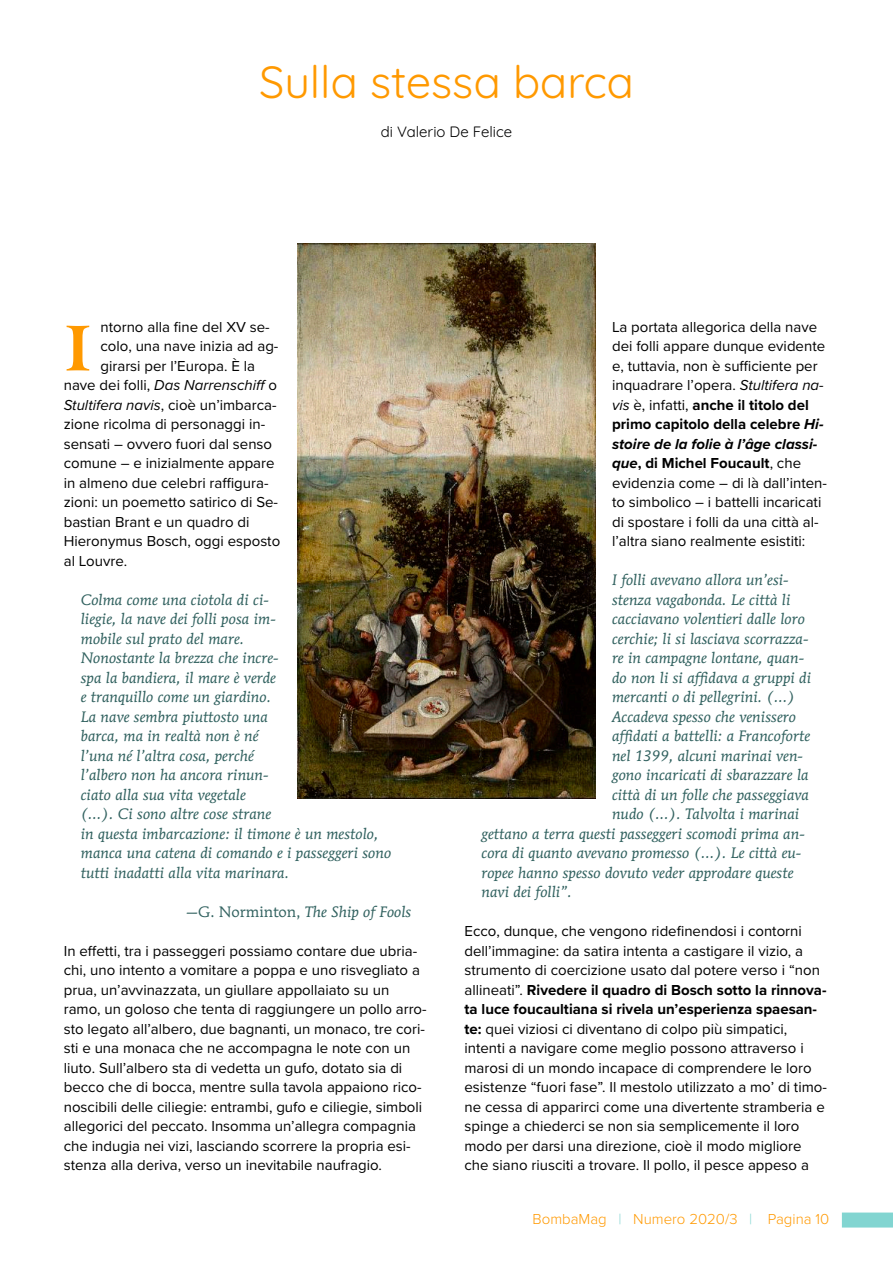
<style>
.page{position:relative;width:893px;height:1263px;background:#fff}
.page>*{position:absolute;margin:0;border:0;box-sizing:border-box;transform-origin:0 0}
.t1{font:700 68.4px "Engraver Oldsty 205 BT";color:#f90}
.t2{font:45px "Quicksand";color:#f90}
.t3{font:15px/19.5px "Proxima Nova";color:#000}
.t4{font:italic 15px/19.5px "Mendoza Roman Std";color:#326260}
.t5{font:300 15px "Proxima Nova";color:#f90}
.t6{font:italic 15px "Proxima Nova";color:#000}
.t7{font:15px "Quicksand";color:#000}
.s1{font-style:normal}
.s2{font-style:italic}
.s3{font-weight:700}
.s4{font-weight:700;font-style:italic}
.s5{color:#82d5d1}
</style>
<div class="page">
<div style="left:842px;top:1212px;width:51px;height:15px;background:#82d5d1"></div>
<img style="left:298px;top:244px;width:297px;height:554px">
<h2 class="t2" style="left:259px;top:52px;width:376px">Sulla stessa barca</h2>
<p class="t7" style="left:381px;top:122px;width:133px">di Valerio De Felice</p>
<h1 class="t1" style="left:64px;top:318px;width:30px">I</h1>
<p class="t3" style="left:100px;top:317px;width:171px">ntorno alla fine del XV se-</p>
<p class="t3" style="left:100px;top:337px;width:179px">colo, una nave inizia ad ag-</p>
<p class="t3" style="left:100px;top:356px;width:156px">girarsi per l’Europa. È la</p>
<p class="t6" style="left:64px;top:378px;width:215px"><span class="s1">nave dei folli,</span> Das Narrenschiff <span class="s1">o</span></p>
<p class="t3" style="left:64px;top:395px;width:214px"><span class="s2">Stultifera navis</span>, cioè un’imbarca-</p>
<p class="t3" style="left:64px;top:415px;width:203px">zione ricolma di personaggi in-</p>
<p class="t3" style="left:64px;top:434px;width:210px">sensati – ovvero fuori dal senso</p>
<p class="t3" style="left:64px;top:454px;width:212px">comune – e inizialmente appare</p>
<p class="t3" style="left:64px;top:473px;width:206px">in almeno due celebri raffigura-</p>
<p class="t3" style="left:64px;top:493px;width:216px">zioni: un poemetto satirico di Se-</p>
<p class="t3" style="left:64px;top:512px;width:187px">bastian Brant e un quadro di</p>
<p class="t3" style="left:64px;top:532px;width:218px">Hieronymus Bosch, oggi esposto</p>
<p class="t3" style="left:64px;top:551px;width:65px">al Louvre.</p>
<p class="t4" style="left:81px;top:591px;width:312px">Colma come una ciotola di ci-<br>liegie, la nave dei folli posa im-<br>mobile sul prato del mare.<br>Nonostante la brezza che incre-<br>spa la bandiera, il mare è verde<br>e tranquillo come un giardino.<br>La nave sembra piuttosto una<br>barca, ma in realtà non è né<br>l’una né l’altra cosa, perché<br>l’albero non ha ancora rinun-<br>ciato alla sua vita vegetale<br>(…). Ci sono altre cose strane<br>in questa imbarcazione: il timone è un mestolo, manca una catena di comando e i passeggeri sono tutti inadatti alla vita marinara.</p>
<p class="t4" style="left:186px;top:903px;width:227px"><span class="s1">—G. Norminton,</span> The Ship of Fools</p>
<p class="t3" style="left:64px;top:941px;width:364px">In effetti, tra i passeggeri possiamo contare due ubria&shy;chi, uno intento a vomitare a poppa e uno risvegliato a prua, un’avvinazzata, un giullare appollaiato su un ramo, un goloso che tenta di raggiungere un pollo arro&shy;sto legato all’albero, due bagnanti, un monaco, tre cori&shy;sti e una monaca che ne accompagna le note con un liuto. Sull’albero sta di vedetta un gufo, dotato sia di becco che di bocca, mentre sulla tavola appaiono rico&shy;noscibili delle ciliegie: entrambi, gufo e ciliegie, simboli allegorici del peccato. Insomma un’allegra compagnia che indugia nei vizi, lasciando scorrere la propria esi&shy;stenza alla deriva, verso un inevitabile naufragio.</p>
<p class="t3" style="left:612px;top:317px;width:216px">La portata allegorica della nave dei folli appare dunque evidente e, tuttavia, non è sufficiente per inquadrare l’opera. <span class="s2">Stultifera na&shy;vis</span> è, infatti, <span class="s3">anche il titolo del primo capitolo della celebre</span> <span class="s4">Hi&shy;stoire de la folie à l’âge classi&shy;que</span><span class="s3">, di Michel Foucault</span>, che evidenzia come – di là dall’inten&shy;to simbolico – i battelli incaricati di spostare i folli da una città al&shy;l’altra siano realmente esistiti:</p>
<p class="t4" style="left:612px;top:571px;width:178px">I folli avevano allora un’esi-</p>
<p class="t4" style="left:612px;top:591px;width:180px">stenza vagabonda. Le città li</p>
<p class="t4" style="left:612px;top:610px;width:194px">cacciavano volentieri dalle loro</p>
<p class="t4" style="left:612px;top:630px;width:198px">cerchie; li si lasciava scorrazza-</p>
<p class="t4" style="left:612px;top:649px;width:194px">re in campagne lontane, quan-</p>
<p class="t4" style="left:612px;top:669px;width:201px">do non li si affidava a gruppi di</p>
<p class="t4" style="left:612px;top:688px;width:184px">mercanti o di pellegrini. (…)</p>
<p class="t4" style="left:612px;top:708px;width:185px">Accadeva spesso che venissero</p>
<p class="t4" style="left:612px;top:727px;width:200px">affidati a battelli: a Francoforte</p>
<p class="t4" style="left:612px;top:747px;width:193px">nel 1399, alcuni marinai ven-</p>
<p class="t4" style="left:612px;top:766px;width:198px">gono incaricati di sbarazzare la</p>
<p class="t4" style="left:612px;top:786px;width:198px">città di un folle che passeggiava</p>
<p class="t4" style="left:612px;top:805px;width:189px">nudo (…). Talvolta i marinai</p>
<p class="t4" style="left:481px;top:825px;width:325px">gettano a terra questi passeggeri scomodi prima an-</p>
<p class="t4" style="left:481px;top:844px;width:321px">cora di quanto avevano promesso (…). Le città eu-</p>
<p class="t4" style="left:481px;top:864px;width:314px">ropee hanno spesso dovuto veder approdare queste</p>
<p class="t4" style="left:481px;top:883px;width:92px">navi dei folli”.</p>
<p class="t3" style="left:464px;top:922px;width:364px">Ecco, dunque, che vengono ridefinendosi i contorni dell’immagine: da satira intenta a castigare il vizio, a strumento di coercizione usato dal potere verso i “non allineati”. <span class="s3">Rivedere il quadro di Bosch sotto la rinnova&shy;ta luce foucaultiana si rivela un’esperienza spaesan&shy;te:</span> quei viziosi ci diventano di colpo più simpatici, intenti a navigare come meglio possono attraverso i marosi di un mondo incapace di comprendere le loro esistenze “fuori fase”. Il mestolo utilizzato a mo’ di timo&shy;ne cessa di apparirci come una divertente stramberia e spinge a chiederci se non sia semplicemente il loro modo per darsi una direzione, cioè il modo migliore che siano riusciti a trovare. Il pollo, il pesce appeso a</p>
<p class="t5" style="left:533px;top:1212px;width:298px">BombaMag <span class="s5">|</span> Numero 2020/3 <span class="s5">|</span> Pagina 10</p>
</div>
